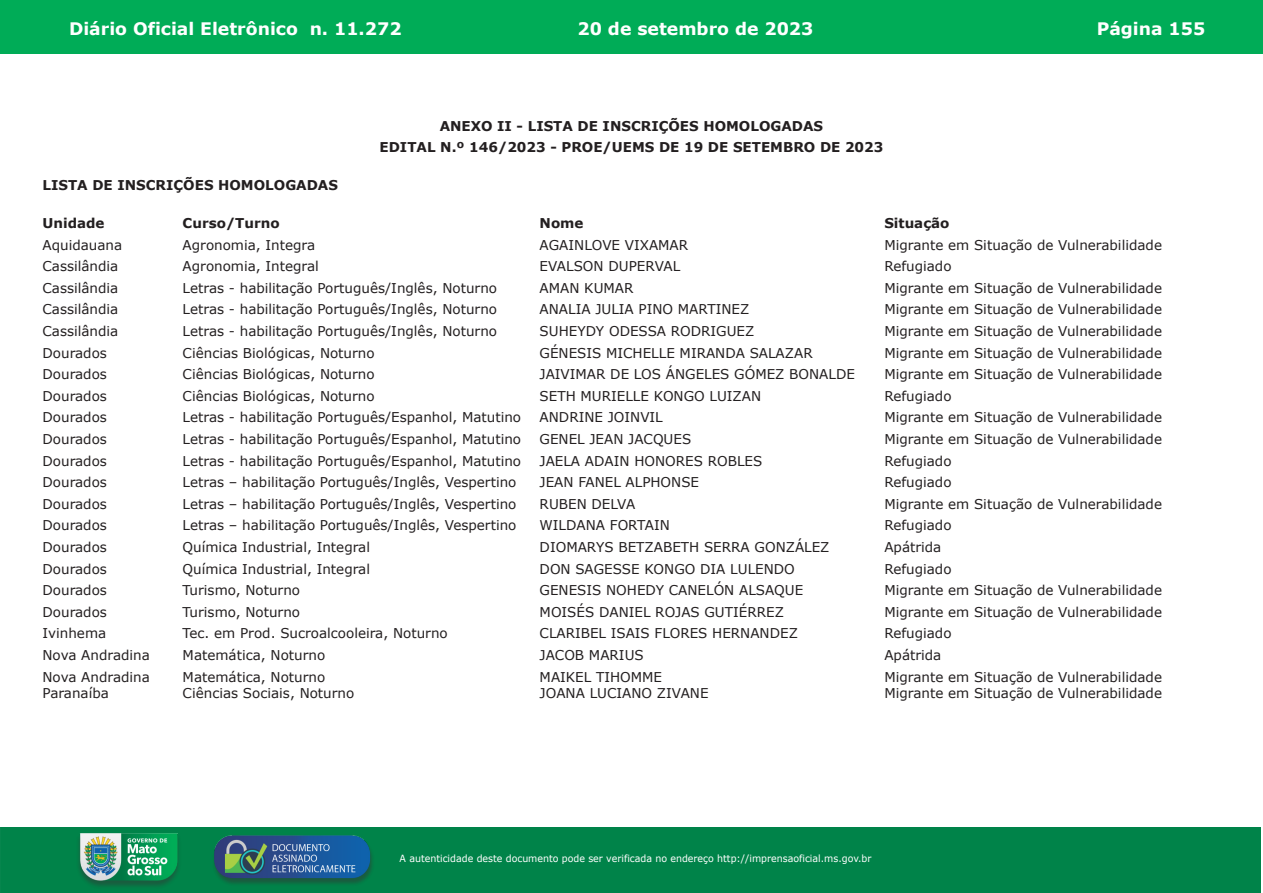
<style>
.page{position:relative;width:1263px;height:893px;background:#fff}
.page>*{position:absolute;margin:0;border:0;box-sizing:border-box;transform-origin:0 0}
.t1{font:700 17.25px "Verdana";color:#fff}
.t2{font:13.5px "Verdana";color:#231f20}
.t3{font:700 13.5px/21.6px "Verdana";color:#231f20;text-align:center}
.t4{font:9.9px "Verdana";color:#fff;scale:.95 1}
</style>
<div class="page">
<div style="left:0;top:0;width:1263px;height:54px;background:#00ac57"></div>
<div style="left:0;top:827px;width:1261px;height:66px;background:#008349"></div>
<img style="left:73px;top:832px;width:112px;height:61px">
<img style="left:210px;top:835px;width:168px;height:54px">
<p class="t1" style="left:69px;top:17px;width:334px">Diário Oficial Eletrônico n. 11.272</p>
<p class="t1" style="left:577px;top:17px;width:237px">20 de setembro de 2023</p>
<p class="t1" style="left:1097px;top:17px;width:110px">Página 155</p>
<p class="t3" style="left:380px;top:115px;width:505px">ANEXO II - LISTA DE INSCRIÇÕES HOMOLOGADAS<br>EDITAL N.º 146/2023 - PROE/UEMS DE 19 DE SETEMBRO DE 2023</p>
<p class="t3" style="left:43px;top:174px;width:297px">LISTA DE INSCRIÇÕES HOMOLOGADAS</p>
<p class="t3" style="left:43px;top:212px;width:64px">Unidade</p>
<p class="t3" style="left:183px;top:212px;width:99px">Curso/Turno</p>
<p class="t3" style="left:540px;top:212px;width:45px">Nome</p>
<p class="t3" style="left:884px;top:212px;width:67px">Situação</p>
<p class="t2" style="left:43px;top:235px;width:81px">Aquidauana</p>
<p class="t2" style="left:183px;top:235px;width:134px">Agronomia, Integra</p>
<p class="t2" style="left:540px;top:235px;width:150px">AGAINLOVE VIXAMAR</p>
<p class="t2" style="left:884px;top:235px;width:279px">Migrante em Situação de Vulnerabilidade</p>
<p class="t2" style="left:43px;top:257px;width:77px">Cassilândia</p>
<p class="t2" style="left:183px;top:257px;width:138px">Agronomia, Integral</p>
<p class="t2" style="left:540px;top:257px;width:142px">EVALSON DUPERVAL</p>
<p class="t2" style="left:884px;top:257px;width:69px">Refugiado</p>
<p class="t2" style="left:43px;top:279px;width:77px">Cassilândia</p>
<p class="t2" style="left:183px;top:279px;width:316px">Letras - habilitação Português/Inglês, Noturno</p>
<p class="t2" style="left:540px;top:279px;width:95px">AMAN KUMAR</p>
<p class="t2" style="left:884px;top:279px;width:279px">Migrante em Situação de Vulnerabilidade</p>
<p class="t2" style="left:43px;top:300px;width:77px">Cassilândia</p>
<p class="t2" style="left:183px;top:300px;width:316px">Letras - habilitação Português/Inglês, Noturno</p>
<p class="t2" style="left:540px;top:300px;width:211px">ANALIA JULIA PINO MARTINEZ</p>
<p class="t2" style="left:884px;top:300px;width:279px">Migrante em Situação de Vulnerabilidade</p>
<p class="t2" style="left:43px;top:322px;width:77px">Cassilândia</p>
<p class="t2" style="left:183px;top:322px;width:316px">Letras - habilitação Português/Inglês, Noturno</p>
<p class="t2" style="left:540px;top:322px;width:216px">SUHEYDY ODESSA RODRIGUEZ</p>
<p class="t2" style="left:884px;top:322px;width:279px">Migrante em Situação de Vulnerabilidade</p>
<p class="t2" style="left:43px;top:343px;width:66px">Dourados</p>
<p class="t2" style="left:183px;top:343px;width:194px">Ciências Biológicas, Noturno</p>
<p class="t2" style="left:540px;top:343px;width:275px">GÉNESIS MICHELLE MIRANDA SALAZAR</p>
<p class="t2" style="left:884px;top:343px;width:279px">Migrante em Situação de Vulnerabilidade</p>
<p class="t2" style="left:43px;top:365px;width:66px">Dourados</p>
<p class="t2" style="left:183px;top:365px;width:194px">Ciências Biológicas, Noturno</p>
<p class="t2" style="left:540px;top:365px;width:317px">JAIVIMAR DE LOS ÁNGELES GÓMEZ BONALDE</p>
<p class="t2" style="left:884px;top:365px;width:279px">Migrante em Situação de Vulnerabilidade</p>
<p class="t2" style="left:43px;top:387px;width:66px">Dourados</p>
<p class="t2" style="left:183px;top:387px;width:194px">Ciências Biológicas, Noturno</p>
<p class="t2" style="left:540px;top:387px;width:223px">SETH MURIELLE KONGO LUIZAN</p>
<p class="t2" style="left:884px;top:387px;width:69px">Refugiado</p>
<p class="t2" style="left:43px;top:408px;width:66px">Dourados</p>
<p class="t2" style="left:183px;top:408px;width:340px">Letras - habilitação Português/Espanhol, Matutino</p>
<p class="t2" style="left:540px;top:408px;width:125px">ANDRINE JOINVIL</p>
<p class="t2" style="left:884px;top:408px;width:279px">Migrante em Situação de Vulnerabilidade</p>
<p class="t2" style="left:43px;top:430px;width:66px">Dourados</p>
<p class="t2" style="left:183px;top:430px;width:340px">Letras - habilitação Português/Espanhol, Matutino</p>
<p class="t2" style="left:540px;top:430px;width:153px">GENEL JEAN JACQUES</p>
<p class="t2" style="left:884px;top:430px;width:279px">Migrante em Situação de Vulnerabilidade</p>
<p class="t2" style="left:43px;top:451px;width:66px">Dourados</p>
<p class="t2" style="left:183px;top:451px;width:340px">Letras - habilitação Português/Espanhol, Matutino</p>
<p class="t2" style="left:540px;top:451px;width:224px">JAELA ADAIN HONORES ROBLES</p>
<p class="t2" style="left:884px;top:451px;width:69px">Refugiado</p>
<p class="t2" style="left:43px;top:473px;width:66px">Dourados</p>
<p class="t2" style="left:183px;top:473px;width:335px">Letras – habilitação Português/Inglês, Vespertino</p>
<p class="t2" style="left:540px;top:473px;width:161px">JEAN FANEL ALPHONSE</p>
<p class="t2" style="left:884px;top:473px;width:69px">Refugiado</p>
<p class="t2" style="left:43px;top:495px;width:66px">Dourados</p>
<p class="t2" style="left:183px;top:495px;width:335px">Letras – habilitação Português/Inglês, Vespertino</p>
<p class="t2" style="left:540px;top:495px;width:97px">RUBEN DELVA</p>
<p class="t2" style="left:884px;top:495px;width:279px">Migrante em Situação de Vulnerabilidade</p>
<p class="t2" style="left:43px;top:516px;width:66px">Dourados</p>
<p class="t2" style="left:183px;top:516px;width:335px">Letras – habilitação Português/Inglês, Vespertino</p>
<p class="t2" style="left:540px;top:516px;width:132px">WILDANA FORTAIN</p>
<p class="t2" style="left:884px;top:516px;width:69px">Refugiado</p>
<p class="t2" style="left:43px;top:538px;width:66px">Dourados</p>
<p class="t2" style="left:183px;top:538px;width:189px">Química Industrial, Integral</p>
<p class="t2" style="left:540px;top:538px;width:291px">DIOMARYS BETZABETH SERRA GONZÁLEZ</p>
<p class="t2" style="left:884px;top:538px;width:59px">Apátrida</p>
<p class="t2" style="left:43px;top:559px;width:66px">Dourados</p>
<p class="t2" style="left:183px;top:559px;width:189px">Química Industrial, Integral</p>
<p class="t2" style="left:540px;top:559px;width:257px">DON SAGESSE KONGO DIA LULENDO</p>
<p class="t2" style="left:884px;top:559px;width:69px">Refugiado</p>
<p class="t2" style="left:43px;top:581px;width:66px">Dourados</p>
<p class="t2" style="left:183px;top:581px;width:119px">Turismo, Noturno</p>
<p class="t2" style="left:540px;top:581px;width:265px">GENESIS NOHEDY CANELÓN ALSAQUE</p>
<p class="t2" style="left:884px;top:581px;width:279px">Migrante em Situação de Vulnerabilidade</p>
<p class="t2" style="left:43px;top:603px;width:66px">Dourados</p>
<p class="t2" style="left:183px;top:603px;width:119px">Turismo, Noturno</p>
<p class="t2" style="left:540px;top:603px;width:246px">MOISÉS DANIEL ROJAS GUTIÉRREZ</p>
<p class="t2" style="left:884px;top:603px;width:279px">Migrante em Situação de Vulnerabilidade</p>
<p class="t2" style="left:43px;top:624px;width:65px">Ivinhema</p>
<p class="t2" style="left:183px;top:624px;width:267px">Tec. em Prod. Sucroalcooleira, Noturno</p>
<p class="t2" style="left:540px;top:624px;width:260px">CLARIBEL ISAIS FLORES HERNANDEZ</p>
<p class="t2" style="left:884px;top:624px;width:69px">Refugiado</p>
<p class="t2" style="left:43px;top:646px;width:109px">Nova Andradina</p>
<p class="t2" style="left:183px;top:646px;width:144px">Matemática, Noturno</p>
<p class="t2" style="left:540px;top:646px;width:106px">JACOB MARIUS</p>
<p class="t2" style="left:884px;top:646px;width:59px">Apátrida</p>
<p class="t2" style="left:43px;top:667px;width:109px">Nova Andradina</p>
<p class="t2" style="left:183px;top:667px;width:144px">Matemática, Noturno</p>
<p class="t2" style="left:540px;top:667px;width:124px">MAIKEL TIHOMME</p>
<p class="t2" style="left:884px;top:667px;width:279px">Migrante em Situação de Vulnerabilidade</p>
<p class="t2" style="left:43px;top:684px;width:68px">Paranaíba</p>
<p class="t2" style="left:183px;top:684px;width:173px">Ciências Sociais, Noturno</p>
<p class="t2" style="left:540px;top:684px;width:170px">JOANA LUCIANO ZIVANE</p>
<p class="t2" style="left:884px;top:684px;width:279px">Migrante em Situação de Vulnerabilidade</p>
<p class="t4" style="left:400px;top:851px;width:498px">A autenticidade deste documento pode ser verificada no endereço http://imprensaoficial.ms.gov.br</p>
</div>
